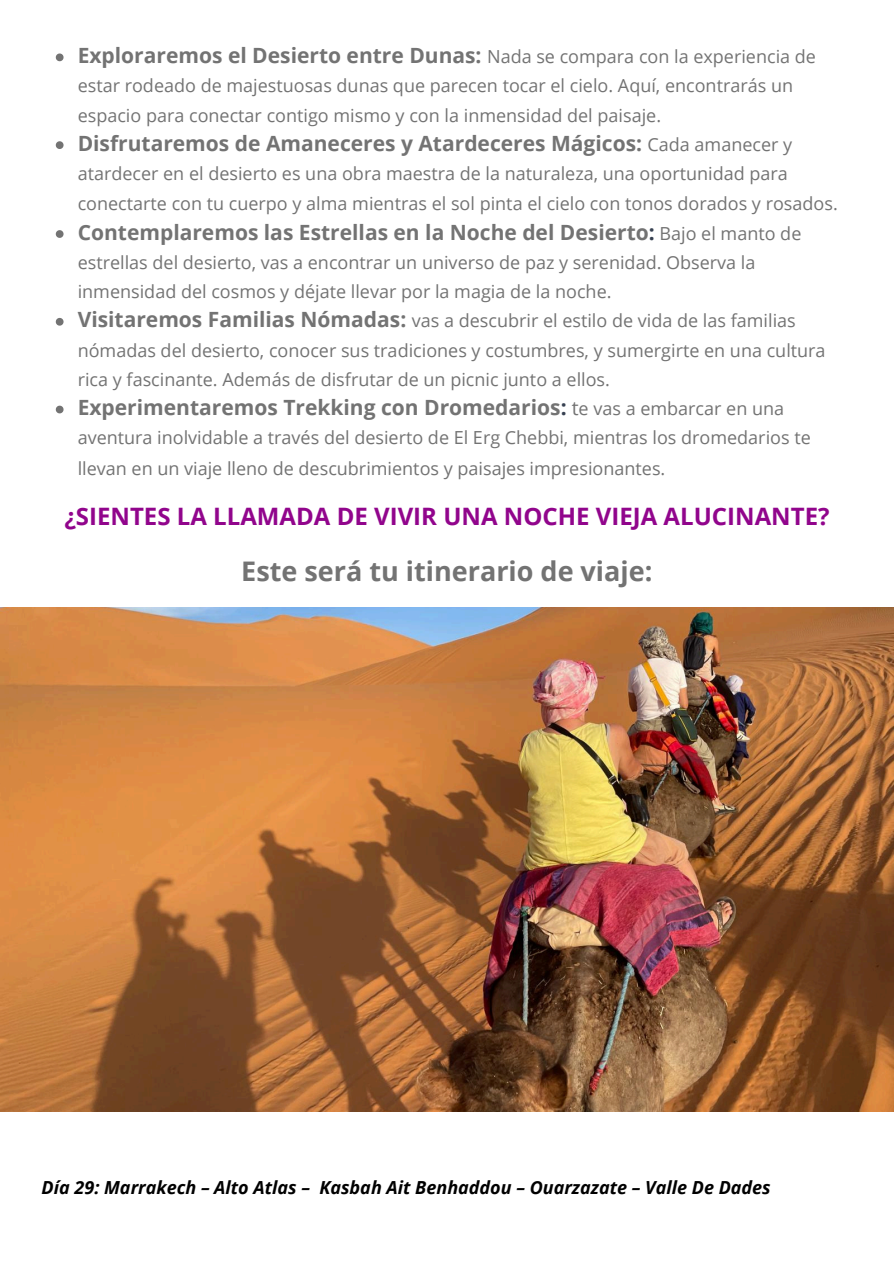
<style>
.page{position:relative;width:894px;height:1263px;background:#fff}
.page>*{position:absolute;margin:0;border:0;box-sizing:border-box;transform-origin:0 0}
.t1{font:700 27px "Open Sans";color:#737373}
.t2{font:700 24px "Open Sans";color:#91058c}
.t3{font:700 21px "Open Sans";color:#737373}
.t4{font:18px/29.2px "Open Sans";color:#737373}
.t5{font:italic 700 18px "Open Sans";color:#000}
.s1{font-weight:400;font-size:18px}
.s2{color:#374151}
.s3{font-weight:700;font-size:21px}
.s4{font-weight:400;font-size:19.5px}
</style>
<div class="page">
<svg style="left:56px;top:54px;width:7px;height:7px"></svg>
<svg style="left:56px;top:141px;width:7px;height:8px"></svg>
<svg style="left:56px;top:230px;width:7px;height:8px"></svg>
<svg style="left:56px;top:318px;width:7px;height:8px"></svg>
<svg style="left:56px;top:406px;width:7px;height:7px"></svg>
<img style="left:0;top:608px;width:893px;height:504px">
<p class="t3" style="left:78px;top:41px;width:739px">Exploraremos el Desierto entre Dunas: <span class="s1">Nada se compara con la experiencia de</span></p>
<p class="t4" style="left:78px;top:71px;width:716px">estar rodeado de majestuosas dunas que parecen tocar el cielo. Aquí, encontrarás un espacio para conectar contigo mismo y con la inmensidad del paisaje.</p>
<p class="t3" style="left:78px;top:128px;width:716px">Disfrutaremos de Amaneceres y Atardeceres Mágicos: <span class="s1">Cada amanecer y</span></p>
<p class="t4" style="left:78px;top:158px;width:761px;line-height:30.3px">atardecer en el desierto es una obra maestra de la naturaleza, una oportunidad para conectarte con tu cuerpo y alma mientras el sol pinta el cielo con tonos dorados y rosados.</p>
<p class="t3" style="left:78px;top:217px;width:725px">Contemplaremos las Estrellas en la Noche del Desierto<span class="s2">:</span> <span class="s1">Bajo el manto de</span></p>
<p class="t4" style="left:78px;top:247px;width:679px">estrellas del desierto, vas a encontrar un universo de paz y serenidad. Observa la inmensidad del cosmos y déjate llevar por la magia de la noche.</p>
<p class="t4" style="left:78px;top:306px;width:749px"><span class="s3">Visitaremos Familias Nómadas:</span> vas a descubrir el estilo de vida de las familias nómadas del desierto, conocer sus tradiciones y costumbres, y sumergirte en una cultura rica y fascinante. Además de disfrutar de un picnic junto a ellos.</p>
<p class="t3" style="left:78px;top:393px;width:707px">Experimentaremos Trekking con Dromedarios<span class="s2">:</span> <span class="s4">t</span><span class="s1">e vas a embarcar en una</span></p>
<p class="t4" style="left:78px;top:422px;width:734px;line-height:30.3px">aventura inolvidable a través del desierto de El Erg Chebbi, mientras los dromedarios te llevan en un viaje lleno de descubrimientos y paisajes impresionantes.</p>
<p class="t2" style="left:64px;top:500px;width:766px">¿SIENTES LA LLAMADA DE VIVIR UNA NOCHE VIEJA ALUCINANTE?</p>
<h3 class="t1" style="left:241px;top:552px;width:412px">Este será tu itinerario de viaje:</h3>
<p class="t5" style="left:42px;top:1174px;width:730px">Día 29: Marrakech – Alto Atlas – Kasbah Ait Benhaddou – Ouarzazate – Valle De Dades</p>
</div>
